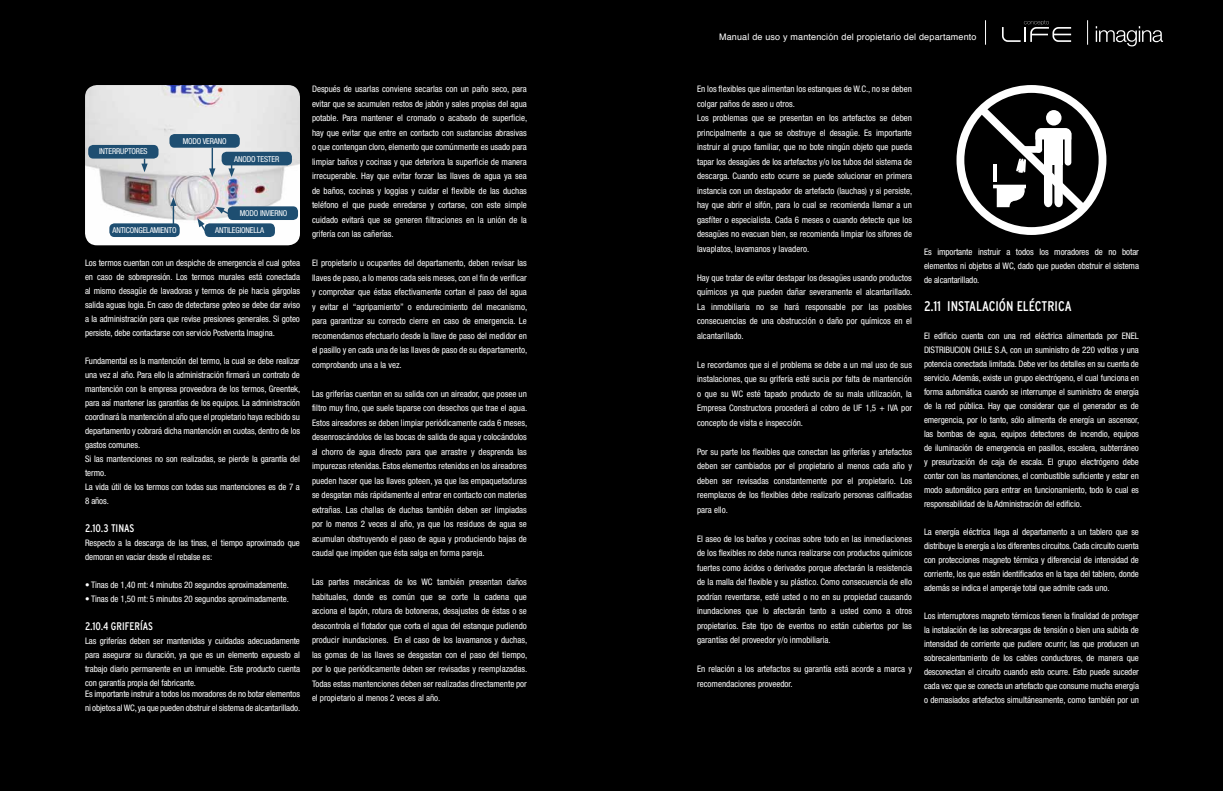
<style>
.page{position:relative;width:1224px;height:792px;background:#000}
.page>*{position:absolute;margin:0;border:0;box-sizing:border-box;transform-origin:0 0}
.t1{font:condensed 14px "Interstate";color:#fff}
.t2{font:condensed 11px "Interstate";color:#fff}
.t3{font:condensed 9px/14.5px "Helvetica Neue";color:#fff;text-align:justify}
.t4{font:9px "Helvetica";letter-spacing:.02em;color:#fff}
.t5{font:condensed 8.1px "Helvetica Neue";letter-spacing:-.02em;color:#fff}
</style>
<div class="page">
<svg style="left:1096px;top:26px;width:67px;height:20px"></svg>
<svg style="left:1087px;top:20px;width:1px;height:25px"></svg>
<svg style="left:985px;top:20px;width:1px;height:25px"></svg>
<svg style="left:1002px;top:20px;width:69px;height:22px"></svg>
<div style="left:957px;top:85px;width:149px;height:150px;border:8px solid #fff;border-radius:50%"></div>
<svg style="left:971px;top:99px;width:122px;height:120px"></svg>
<img style="left:85px;top:85px;width:215px;height:160px">
<div style="left:88px;top:145px;width:71px;height:14px;background:#1e4e71;border-radius:5px"></div>
<div style="left:109px;top:223px;width:71px;height:14px;background:#1e4e71;border-radius:5px"></div>
<div style="left:205px;top:223px;width:70px;height:14px;background:#1e4e71;border-radius:5px"></div>
<div style="left:228px;top:206px;width:70px;height:14px;background:#1e4e71;border-radius:5px"></div>
<div style="left:222px;top:152px;width:70px;height:13px;background:#1e4e71;border-radius:5px"></div>
<div style="left:169px;top:134px;width:71px;height:14px;background:#1e4e71;border-radius:5px"></div>
<svg style="left:141px;top:159px;width:7px;height:13px"></svg>
<svg style="left:209px;top:148px;width:6px;height:29px"></svg>
<svg style="left:228px;top:165px;width:7px;height:12px"></svg>
<svg style="left:216px;top:207px;width:15px;height:10px"></svg>
<svg style="left:197px;top:218px;width:11px;height:16px"></svg>
<svg style="left:170px;top:197px;width:7px;height:27px"></svg>
<p class="t5" style="left:99px;top:147px;width:50px">INTERRUPTORES</p>
<p class="t5" style="left:183px;top:137px;width:45px">MODO VERANO</p>
<p class="t5" style="left:234px;top:154px;width:47px">ANODO TESTER</p>
<p class="t5" style="left:240px;top:209px;width:49px">MODO INVIERNO</p>
<p class="t5" style="left:112px;top:226px;width:66px">ANTICONGELAMIENTO</p>
<p class="t5" style="left:215px;top:226px;width:51px">ANTILEGIONELLA</p>
<p class="t3" style="left:85px;top:256px;width:216px;line-height:14px">Los termos cuentan con un despiche de emergencia el cual gotea en caso de sobrepresión. Los termos murales está conectada al mismo desagüe de lavadoras y termos de pie hacia gárgolas salida aguas logia. En caso de detectarse goteo se debe dar aviso a la administración para que revise presiones generales. Si goteo persiste, debe contactarse con servicio Postventa Imagina.</p>
<p class="t3" style="left:85px;top:354px;width:217px;line-height:14px;text-align:left">Fundamental es la mantención del termo, la cual se debe realizar una vez al año. Para ello la administración firmará un contrato de mantención con la empresa proveedora de los termos, Greentek, para así mantener las garantías de los equipos. La administración coordinará la mantención al año que el propietario haya recibido su departamento y cobrará dicha mantención en cuotas, dentro de los gastos comunes.<br>Si las mantenciones no son realizadas, se pierde la garantía del termo.<br>La vida útil de los termos con todas sus mantenciones es de 7 a 8 años.</p>
<p class="t2" style="left:85px;top:522px;width:36px">2.10.3 TINAS</p>
<p class="t3" style="left:85px;top:536px;width:216px;line-height:14px">Respecto a la descarga de las tinas, el tiempo aproximado que demoran en vaciar desde el rebalse es:</p>
<p class="t3" style="left:85px;top:578px;width:205px">• Tinas de 1,40 mt: 4 minutos 20 segundos aproximadamente.</p>
<p class="t3" style="left:85px;top:592px;width:205px">• Tinas de 1,50 mt: 5 minutos 20 segundos aproximadamente.</p>
<p class="t2" style="left:85px;top:620px;width:64px">2.10.4 GRI FERÍAS</p>
<p class="t3" style="left:85px;top:634px;width:217px;line-height:14px">Las griferías deben ser mantenidas y cuidadas adecuadamente para asegurar su duración, ya que es un elemento expuesto al trabajo diario permanente en un inmueble. Este producto cuenta con garantía propia del fabricante.</p>
<p class="t3" style="left:85px;top:686px;width:217px;line-height:14px">Es importante instruir a todos los moradores de no botar elementos ni objetos al WC, ya que pueden obstruir el sistema de alcantarillado.</p>
<p class="t3" style="left:312px;top:82px;width:217px">Después de usarlas conviene secarlas con un paño seco, para evitar que se acumulen restos de jabón y sales propias del agua potable. Para mantener el cromado o acabado de superficie, hay que evitar que entre en contacto con sustancias abrasivas o que contengan cloro, elemento que comúnmente es usado para limpiar baños y cocinas y que deteriora la superficie de manera irrecuperable. Hay que evitar forzar las llaves de agua ya sea de baños, cocinas y loggias y cuidar el flexible de las duchas teléfono el que puede enredarse y cortarse, con este simple cuidado evitará que se generen filtraciones en la unión de la grifería con las cañerías.</p>
<p class="t3" style="left:312px;top:256px;width:217px">El propietario u ocupantes del departamento, deben revisar las llaves de paso, a lo menos cada seis meses, con el fin de verificar y comprobar que éstas efectivamente cortan el paso del agua y evitar el “agripamiento” o endurecimiento del mecanismo, para garantizar su correcto cierre en caso de emergencia. Le recomendamos efectuarlo desde la llave de paso del medidor en el pasillo y en cada una de las llaves de paso de su departamento, comprobando una a la vez.</p>
<p class="t3" style="left:312px;top:386px;width:217px">Las griferías cuentan en su salida con un aireador, que posee un filtro muy fino, que suele taparse con desechos que trae el agua.<br>Estos aireadores se deben limpiar periódicamente cada 6 meses, desenroscándolos de las bocas de salida de agua y colocándolos al chorro de agua directo para que arrastre y desprenda las impurezas retenidas. Estos elementos retenidos en los aireadores pueden hacer que las llaves goteen, ya que las empaquetaduras se desgatan más rápidamente al entrar en contacto con materias extrañas. Las challas de duchas también deben ser limpiadas por lo menos 2 veces al año, ya que los residuos de agua se acumulan obstruyendo el paso de agua y produciendo bajas de caudal que impiden que ésta salga en forma pareja.</p>
<p class="t3" style="left:312px;top:575px;width:217px">Las partes mecánicas de los WC también presentan daños habituales, donde es común que se corte la cadena que acciona el tapón, rotura de botoneras, desajustes de éstas o se descontrola el flotador que corta el agua del estanque pudiendo producir inundaciones. En el caso de los lavamanos y duchas, las gomas de las llaves se desgastan con el paso del tiempo, por lo que periódicamente deben ser revisadas y reemplazadas.<br>Todas estas mantenciones deben ser realizadas directamente por el propietario al menos 2 veces al año.</p>
<p class="t4" style="left:719px;top:30px;width:259px">Manual de uso y mantención del propietario del departamento</p>
<p class="t3" style="left:697px;top:82px;width:217px;text-align:left">En los flexibles que alimentan los estanques de W.C., no se deben colgar paños de aseo u otros.<br>Los problemas que se presentan en los artefactos se deben principalmente a que se obstruye el desagüe. Es importante instruir al grupo familiar, que no bote ningún objeto que pueda tapar los desagües de los artefactos y/o los tubos del sistema de descarga. Cuando esto ocurre se puede solucionar en primera instancia con un destapador de artefacto (lauchas) y si persiste, hay que abrir el sifón, para lo cual se recomienda llamar a un gasfíter o especialista. Cada 6 meses o cuando detecte que los desagües no evacuan bien, se recomienda limpiar los sifones de lavaplatos, lavamanos y lavadero.</p>
<p class="t3" style="left:697px;top:270px;width:217px">Hay que tratar de evitar destapar los desagües usando productos químicos ya que pueden dañar severamente el alcantarillado.<br>La inmobiliaria no se hará responsable por las posibles consecuencias de una obstrucción o daño por químicos en el alcantarillado.</p>
<p class="t3" style="left:697px;top:357px;width:216px">Le recordamos que si el problema se debe a un mal uso de sus instalaciones, que su grifería esté sucia por falta de mantención o que su WC esté tapado producto de su mala utilización, la Empresa Constructora procederá al cobro de UF 1,5 + IVA por concepto de visita e inspección.</p>
<p class="t3" style="left:697px;top:444px;width:216px">Por su parte los flexibles que conectan las griferías y artefactos deben ser cambiados por el propietario al menos cada año y deben ser revisadas constantemente por el propietario. Los reemplazos de los flexibles debe realizarlo personas calificadas para ello.</p>
<p class="t3" style="left:697px;top:531px;width:216px">El aseo de los baños y cocinas sobre todo en las inmediaciones de los flexibles no debe nunca realizarse con productos químicos fuertes como ácidos o derivados porque afectarán la resistencia de la malla del flexible y su plástico. Como consecuencia de ello podrían reventarse, esté usted o no en su propiedad causando inundaciones que lo afectarán tanto a usted como a otros propietarios. Este tipo de eventos no están cubiertos por las garantías del proveedor y/o inmobiliaria.</p>
<p class="t3" style="left:697px;top:662px;width:216px">En relación a los artefactos su garantía está acorde a marca y recomendaciones proveedor.</p>
<p class="t3" style="left:924px;top:245px;width:216px;line-height:14px">Es importante instruir a todos los moradores de no botar elementos ni objetos al WC, dado que pueden obstruir el sistema de alcantarillado.</p>
<h1 class="t1" style="left:924px;top:298px;width:149px">2.11 INSTALACIÓN ELÉCTRICA</h1>
<p class="t3" style="left:924px;top:329px;width:217px;line-height:14px">El edificio cuenta con una red eléctrica alimentada por ENEL DISTRIBUCION CHILE S.A, con un suministro de 220 voltios y una potencia conectada limitada. Debe ver los detalles en su cuenta de servicio. Además, existe un grupo electrógeno, el cual funciona en forma automática cuando se interrumpe el suministro de energía de la red pública. Hay que considerar que el generador es de emergencia, por lo tanto, sólo alimenta de energía un ascensor, las bombas de agua, equipos detectores de incendio, equipos de iluminación de emergencia en pasillos, escalera, subterráneo y presurización de caja de escala. El grupo electrógeno debe contar con las mantenciones, el combustible suficiente y estar en modo automático para entrar en funcionamiento, todo lo cual es responsabilidad de la Administración del edificio.</p>
<p class="t3" style="left:924px;top:525px;width:216px;line-height:14px">La energía eléctrica llega al departamento a un tablero que se distribuye la energía a los diferentes circuitos. Cada circuito cuenta con protecciones magneto térmica y diferencial de intensidad de corriente, los que están identificados en la tapa del tablero, donde además se indica el amperaje total que admite cada uno.</p>
<p class="t3" style="left:924px;top:609px;width:216px;line-height:14px">Los interruptores magneto térmicos tienen la finalidad de proteger la instalación de las sobrecargas de tensión o bien una subida de intensidad de corriente que pudiere ocurrir, las que producen un sobrecalentamiento de los cables conductores, de manera que desconectan el circuito cuando esto ocurre. Esto puede suceder cada vez que se conecta un artefacto que consume mucha energía o demasiados artefactos simultáneamente, como también por un</p>
</div>
